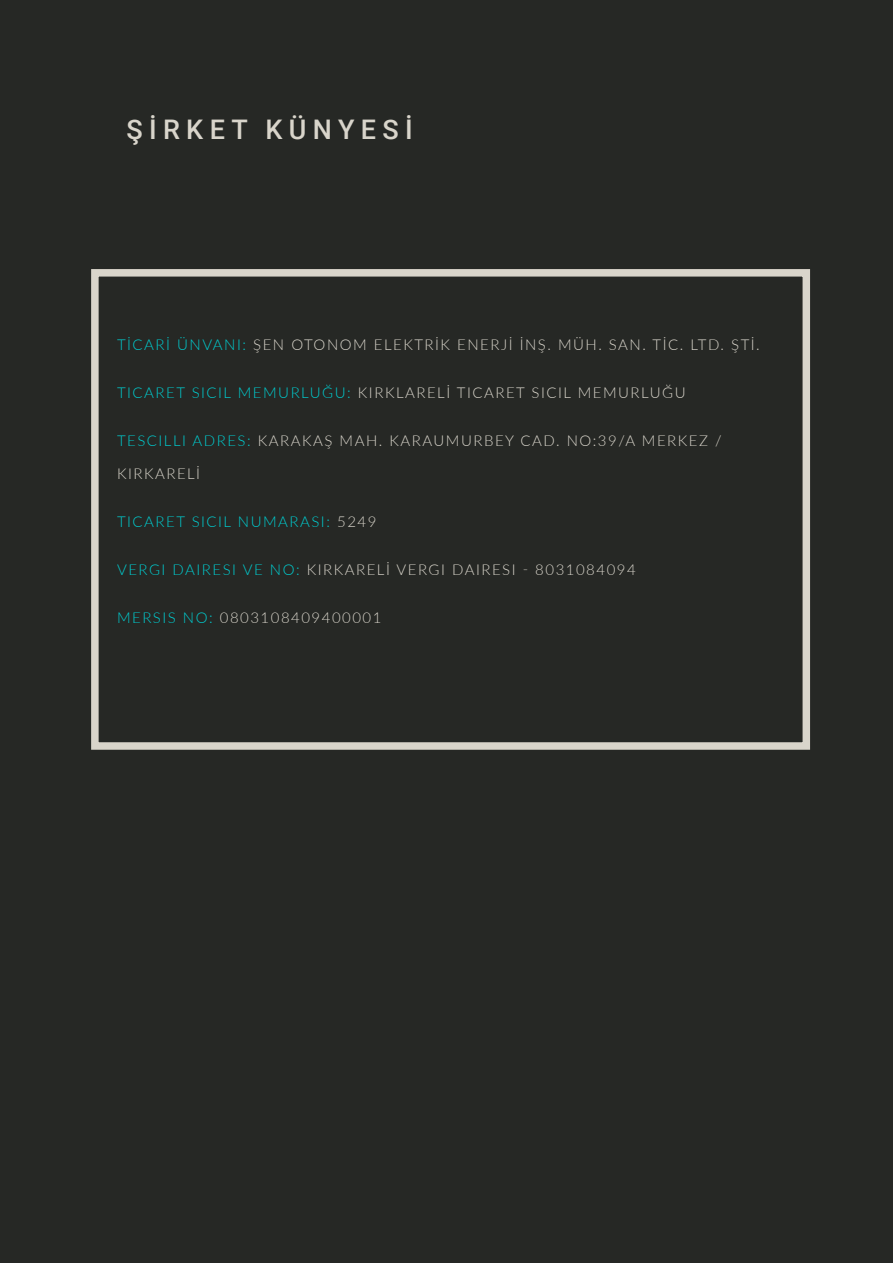
<style>
.page{position:relative;width:893px;height:1263px;background:#262825}
.page>*{position:absolute;margin:0;border:0;box-sizing:border-box;transform-origin:0 0}
.Sous-titre_-_Aligner{font:500 27px "Roboto";letter-spacing:.235em;color:#d9d5cb}
.t1{font:300 15px "Lato";letter-spacing:.1em;color:#d9d5cb}
.t2{font:300 15px "Lato";letter-spacing:.1em;color:#00ced1}
.s1{color:#00ced1}
.s2{color:#d9d5cb}
</style>
<div class="page">
<div style="left:91px;top:269px;width:719px;height:481px;border:8px solid #d9d5cb"></div>
<p class="Sous-titre_-_Aligner" style="left:126px;top:111px;width:288px">ŞİRKET KÜNYESİ</p>
<p class="t1" style="left:117px;top:334px;width:644px"><span class="s1">TİCARİ ÜNVANI:</span> ŞEN OTONOM ELEKTRİK ENERJİ İNŞ. MÜH. SAN. TİC. LTD. ŞTİ.</p>
<p class="t1" style="left:117px;top:382px;width:570px"><span class="s1">TICARET SICIL MEMURLUĞU:</span> KIRKLARELİ TICARET SICIL MEMURLUĞU</p>
<p class="t1" style="left:117px;top:430px;width:606px"><span class="s1">TESCILLI ADRES:</span> KARAKAŞ MAH. KARAUMURBEY CAD. NO:39/A MERKEZ /</p>
<p class="t1" style="left:117px;top:463px;width:85px">KIRKARELİ</p>
<p class="t2" style="left:117px;top:511px;width:261px">TICARET SICIL NUMARASI: <span class="s2">5249</span></p>
<p class="t1" style="left:117px;top:559px;width:520px"><span class="s1">VERGI DAIRESI VE NO:</span> KIRKARELİ VERGI DAIRESI - 8031084094</p>
<p class="t1" style="left:117px;top:607px;width:266px"><span class="s1">MERSIS NO:</span> 0803108409400001</p>
</div>
